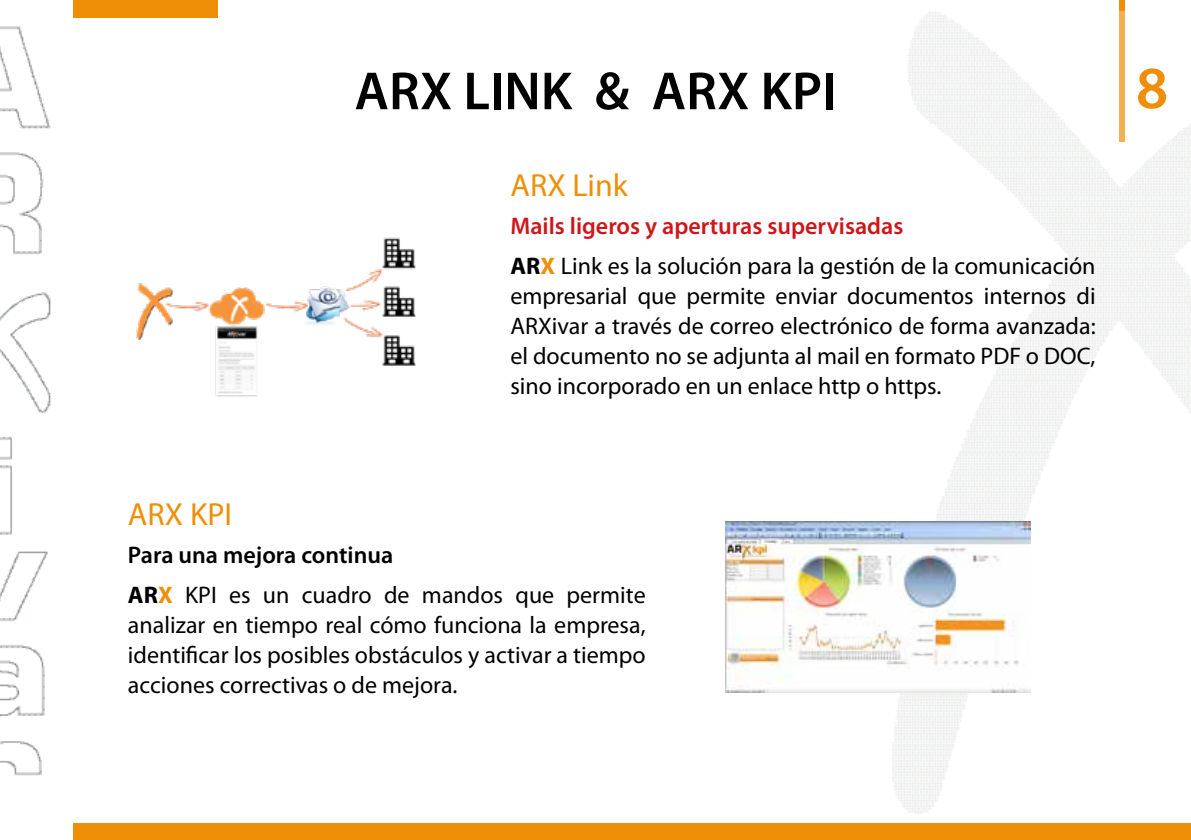
<style>
.page{position:relative;width:1191px;height:840px;background:#fff}
.page>*{position:absolute;margin:0;border:0;box-sizing:border-box;transform-origin:0 0}
.t1{font:600 60px "Myriad Pro";color:#ee8f07}
.t2{font:600 54px "Myriad Pro";color:#000}
.t3{font:32px "Myriad Pro";color:#ee8f07}
.t4{font:24px/30px "Myriad Pro";color:#000}
.s1{font-weight:600;color:#cd171a}
.s2{font-weight:700}
.s3{font-weight:700;color:#ee8f07}
.s4{font-weight:600}
</style>
<div class="page">
<div style="left:1119px;top:0;width:5px;height:142px;background:#ee8f07"></div>
<div style="left:0;top:0;width:218px;height:17px;background:#ee8f07"></div>
<div style="left:0;top:822px;width:1191px;height:17px;background:#ee8f07"></div>
<img style="left:892px;top:11px;width:299px;height:801px">
<img style="left:0;top:0;width:72px;height:839px">
<img style="left:136px;top:237px;width:280px;height:160px">
<img style="left:725px;top:521px;width:305px;height:171px">
<h2 class="t2" style="left:354px;top:57px;width:483px">ARX LINK &amp; ARX KPI</h2>
<h1 class="t1" style="left:1136px;top:50px;width:34px">8</h1>
<h3 class="t3" style="left:510px;top:165px;width:119px">ARX Link</h3>
<p class="t4" style="left:510px;top:205px;width:587px;line-height:40px"><span class="s1">Mails ligeros y aperturas supervisadas<br></span><span class="s2">AR</span><span class="s3">X</span> Link es la solución para la gestión de la comunicación</p>
<p class="t4" style="left:510px;top:280px;width:587px;text-align:justify">empresarial que permite enviar documentos internos di ARXivar a través de correo electrónico de forma avanzada: el documento no se adjunta al mail en formato PDF o DOC, sino incorporado en un enlace http o https.</p>
<h3 class="t3" style="left:128px;top:494px;width:106px">ARX KPI</h3>
<p class="t4" style="left:128px;top:534px;width:519px;line-height:40px"><span class="s4">Para una mejora continua<br></span><span class="s2">AR</span><span class="s3">X</span> KPI es un cuadro de mandos que permite</p>
<p class="t4" style="left:128px;top:609px;width:519px;text-align:justify">analizar en tiempo real cómo funciona la empresa, identificar los posibles obstáculos y activar a tiempo acciones correctivas o de mejora.</p>
</div>
